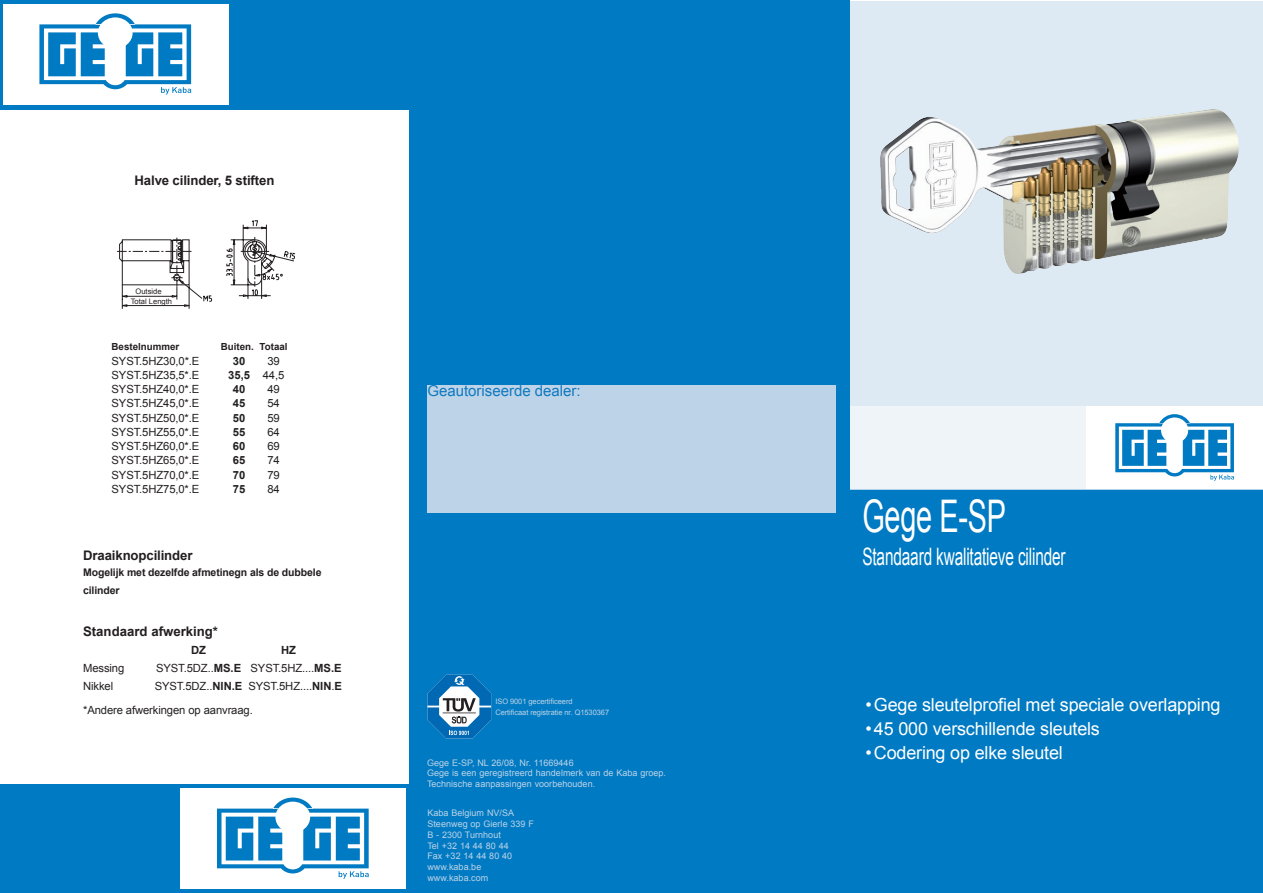
<style>
.page{position:relative;width:1263px;height:893px;background:#fff}
.page>*{position:absolute;margin:0;border:0;box-sizing:border-box;transform-origin:0 0}
.t1{font:45px "Arial";letter-spacing:-.01em;color:#fff;scale:.64 1}
.t2{font:24px "Arial";letter-spacing:-.01em;color:#fff;scale:.64 1}
.t3{font:18px "Arial";letter-spacing:-.01em;color:#fff}
.t4{font:15px "Arial";color:#1079bf}
.t5{font:700 13.2px "Arial";letter-spacing:-.01em;color:#231f20}
.t6{font:11.25px/24px "Arial";letter-spacing:-.01em;color:#231f20}
.t7{font:700 11.25px "Arial";color:#231f20}
.t8{font:700 10.5px/18px "Arial";letter-spacing:-.01em;color:#231f20}
.t9{font:700 9.75px "Arial";color:#231f20}
.t10{font:9px/10.8px "Arial";letter-spacing:.005em;color:#bdd3e8}
.t11{font:7.65px/10.6px "Arial";color:#231f20}
.t12{font:7.5px/10.5px "Arial";letter-spacing:-.01em;color:#bdd3e8}
.s1{font-weight:400}
.s2{font-weight:700}
</style>
<div class="page">
<div style="left:409px;top:489px;width:854px;height:404px;background:#007ac2"></div>
<div style="left:849px;top:1px;width:414px;height:488px;background:#deeaf3"></div>
<div style="left:849px;top:406px;width:413px;height:83px;background:#eef4f8"></div>
<div style="left:1087px;top:406px;width:176px;height:83px;background:#fff"></div>
<svg style="left:1115px;top:414px;width:119px;height:67px"></svg>
<svg style="left:427px;top:675px;width:64px;height:63px"></svg>
<img style="left:880px;top:109px;width:359px;height:165px">
<svg style="left:117px;top:220px;width:178px;height:89px"></svg>
<div style="left:0;top:784px;width:409px;height:109px;background:#007ac2"></div>
<div style="left:180px;top:788px;width:226px;height:101px;background:#fff"></div>
<svg style="left:217px;top:797px;width:152px;height:82px"></svg>
<div style="left:0;top:0;width:409px;height:109px;background:#007ac2"></div>
<div style="left:3px;top:4px;width:225px;height:101px;background:#fff"></div>
<svg style="left:39px;top:13px;width:152px;height:82px"></svg>
<div style="left:409px;top:0;width:440px;height:489px;background:#007ac2"></div>
<div style="left:427px;top:385px;width:409px;height:127px;background:#bdd3e8"></div>
<p class="t5" style="left:135px;top:171px;width:141px">Halve cilinder, 5 stiften</p>
<p class="t11" style="left:131px;top:286px;width:43px;text-indent:5px">Outside<br>Total Length</p>
<p class="t9" style="left:112px;top:341px;width:69px">Bestelnummer</p>
<p class="t9" style="left:221px;top:341px;width:68px">Buiten. Totaal</p>
<p class="t6" style="left:112px;top:349px;width:89px">SYST.5HZ30,0*.E</p>
<p class="t7" style="left:233px;top:353px;width:14px">30</p>
<p class="t6" style="left:267px;top:349px;width:14px">39</p>
<p class="t6" style="left:112px;top:363px;width:89px">SYST.5HZ35,5*.E</p>
<p class="t7" style="left:228px;top:367px;width:58px">35,5 <span class="s1">44,5</span></p>
<p class="t6" style="left:112px;top:377px;width:89px">SYST.5HZ40,0*.E</p>
<p class="t7" style="left:233px;top:382px;width:14px">40</p>
<p class="t6" style="left:267px;top:377px;width:14px">49</p>
<p class="t6" style="left:112px;top:392px;width:89px">SYST.5HZ45,0*.E</p>
<p class="t7" style="left:233px;top:396px;width:14px">45</p>
<p class="t6" style="left:267px;top:392px;width:14px">54</p>
<p class="t6" style="left:112px;top:406px;width:89px">SYST.5HZ50,0*.E</p>
<p class="t7" style="left:233px;top:410px;width:14px">50</p>
<p class="t6" style="left:267px;top:406px;width:14px">59</p>
<p class="t6" style="left:112px;top:420px;width:89px">SYST.5HZ55,0*.E</p>
<p class="t7" style="left:233px;top:424px;width:14px">55</p>
<p class="t6" style="left:267px;top:420px;width:14px">64</p>
<p class="t6" style="left:112px;top:434px;width:89px">SYST.5HZ60,0*.E</p>
<p class="t7" style="left:233px;top:439px;width:14px">60</p>
<p class="t6" style="left:267px;top:434px;width:14px">69</p>
<p class="t6" style="left:112px;top:449px;width:89px">SYST.5HZ65,0*.E</p>
<p class="t7" style="left:233px;top:453px;width:14px">65</p>
<p class="t6" style="left:267px;top:449px;width:14px">74</p>
<p class="t6" style="left:112px;top:463px;width:89px">SYST.5HZ70,0*.E</p>
<p class="t7" style="left:233px;top:467px;width:14px">70</p>
<p class="t6" style="left:267px;top:463px;width:14px">79</p>
<p class="t6" style="left:112px;top:477px;width:89px">SYST.5HZ75,0*.E</p>
<p class="t7" style="left:233px;top:481px;width:14px">75</p>
<p class="t6" style="left:267px;top:477px;width:14px">84</p>
<p class="t5" style="left:83px;top:547px;width:111px">Draaiknopcilinder</p>
<p class="t8" style="left:83px;top:564px;width:240px">Mogelijk met dezelfde afmetinegn als de dubbele cilinder</p>
<p class="t5" style="left:83px;top:623px;width:136px">Standaard afwerking*</p>
<p class="t7" style="left:191px;top:643px;width:16px">DZ</p>
<p class="t7" style="left:281px;top:643px;width:16px">HZ</p>
<p class="t6" style="left:83px;top:656px;width:43px">Messing</p>
<p class="t6" style="left:156px;top:656px;width:187px">SYST.5DZ..<span class="s2">MS.E</span> SYST.5HZ....<span class="s2">MS.E</span></p>
<p class="t6" style="left:83px;top:674px;width:32px">Nikkel</p>
<p class="t6" style="left:83px;top:674px;width:260px;text-indent:72px">SYST.5DZ..<span class="s2">NIN.E</span> SYST.5HZ....<span class="s2">NIN</span>.<span class="s2">E </span>*Andere afwerkingen op aanvraag.</p>
<h3 class="t4" style="left:427px;top:381px;width:155px">Geautoriseerde dealer:</h3>
<p class="t12" style="left:495px;top:696px;width:115px">ISO 9001 gecertificeerd<br>Certificaat registratie nr. Q1530367</p>
<p class="t10" style="left:427px;top:757px;width:241px">Gege E-SP, NL 26/08, Nr. 11669446<br>Gege is een geregistreerd handelmerk van de Kaba groep.<br>Technische aanpassingen voorbehouden.</p>
<p class="t10" style="left:427px;top:808px;width:108px">Kaba Belgium NV/SA<br>Steenweg op Gierle 339 F<br>B - 2300 Turnhout<br>Tel +32 14 44 80 44<br>Fax +32 14 44 80 40 www.kaba.be www.kaba.com</p>
<h1 class="t1" style="left:862px;top:487px;width:226px">Gege E-SP</h1>
<h2 class="t2" style="left:862px;top:541px;width:319px">Standaard kwalitatieve cilinder</h2>
<h3 class="t3" style="left:865px;top:693px;width:357px">•Gege sleutelprofiel met speciale overlapping</h3>
<h3 class="t3" style="left:865px;top:717px;width:236px">•45 000 verschillende sleutels</h3>
<h3 class="t3" style="left:865px;top:741px;width:199px">•Codering op elke sleutel</h3>
</div>
